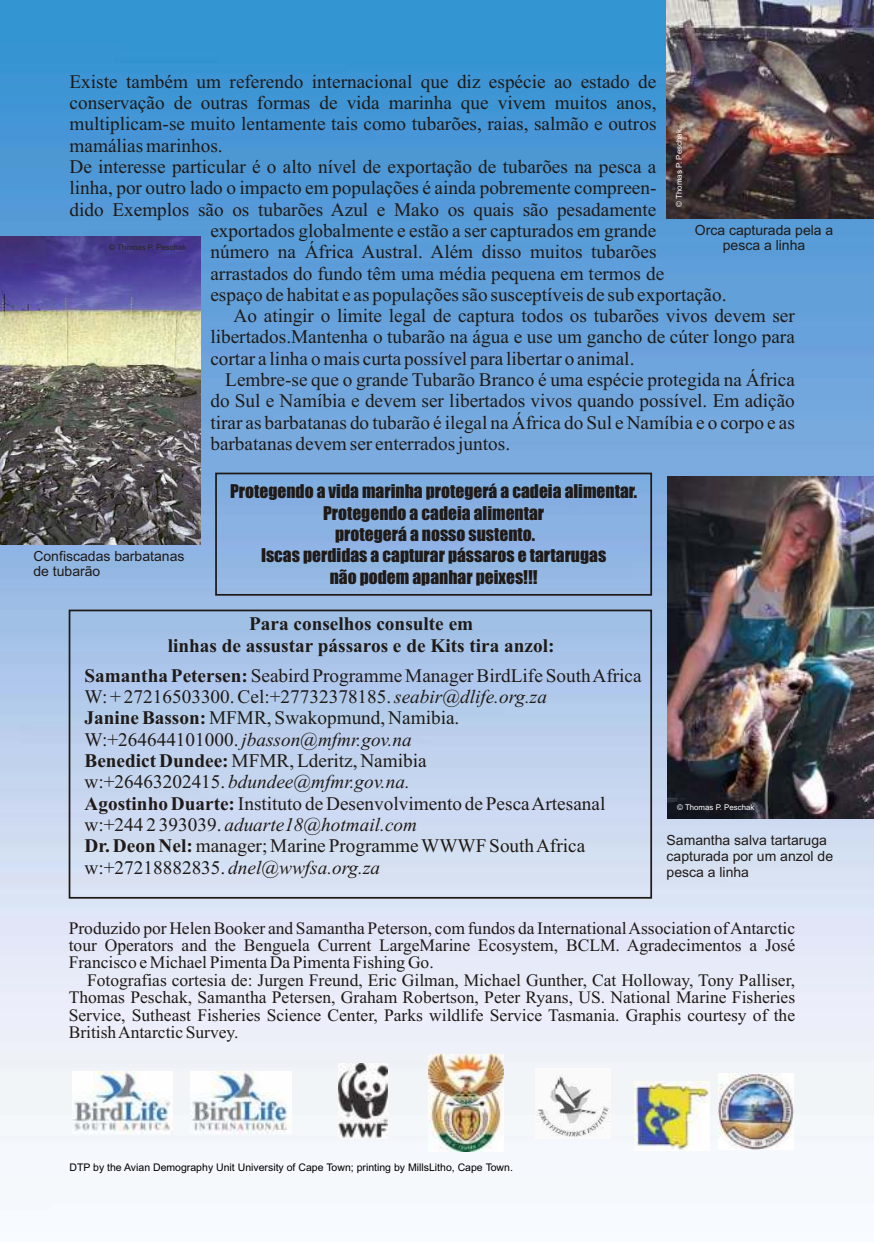
<style>
.page{position:relative;width:874px;height:1242px;background:#fff}
.page>*{position:absolute;margin:0;border:0;box-sizing:border-box;transform-origin:0 0}
.t1{font:19.25px/21.3px "Times New Roman";color:#1f1a17}
.t2{font:700 19.25px/21.3px "Times New Roman";color:#1f1a17;text-align:center}
.t3{font:17.5px/17.5px "Times New Roman";color:#1f1a17;text-align:justify}
.t4{font:17.5px/21.3px "Impact";color:#1f1a17;text-align:center}
.t5{font:14px/15.6px "Arial";color:#1f1a17}
.t6{font:10.5px "Arial";color:#000}
.t7{font:7.88px "Arial";color:#fff}
.t8{font:7.88px "Arial";color:#292626}
.s1{font-weight:700}
.s2{font-style:italic}
</style>
<div class="page">
<img style="left:0;top:0;width:874px;height:1152px">
<img style="left:0;top:237px;width:200px;height:307px">
<img style="left:666px;top:0;width:208px;height:218px">
<img style="left:667px;top:477px;width:207px;height:341px">
<div style="left:215px;top:472px;width:437px;height:124px;border:2px solid #1f1a17"></div>
<div style="left:69px;top:609px;width:583px;height:289px;border:2px solid #1f1a17"></div>
<img style="left:72px;top:1071px;width:100px;height:62px">
<img style="left:190px;top:1071px;width:101px;height:62px">
<img style="left:338px;top:1063px;width:50px;height:75px">
<img style="left:428px;top:1054px;width:76px;height:97px">
<img style="left:536px;top:1068px;width:74px;height:70px">
<img style="left:634px;top:1081px;width:75px;height:69px">
<img style="left:718px;top:1073px;width:75px;height:76px">
<p class="t1" style="left:69px;top:72px;width:588px">Existe também um referendo internacional que diz espécie ao estado de</p>
<p class="t1" style="left:69px;top:94px;width:588px">conservação de outras formas de vida marinha que vivem muitos anos,</p>
<p class="t1" style="left:69px;top:115px;width:588px">multiplicam-se muito lentamente tais como tubarões, raias, salmão e outros</p>
<p class="t1" style="left:69px;top:136px;width:155px">mamálias marinhos.</p>
<p class="t1" style="left:69px;top:158px;width:588px">De interesse particular é o alto nível de exportação de tubarões na pesca a</p>
<p class="t1" style="left:69px;top:179px;width:588px">linha, por outro lado o impacto em populações é ainda pobremente compreen-</p>
<p class="t1" style="left:69px;top:200px;width:588px">dido Exemplos são os tubarões Azul e Mako os quais são pesadamente</p>
<p class="t1" style="left:210px;top:222px;width:447px">exportados globalmente e estão a ser capturados em grande</p>
<p class="t1" style="left:210px;top:243px;width:447px">número na África Austral. Além disso muitos tubarões</p>
<p class="t1" style="left:210px;top:264px;width:455px">arrastados do fundo têm uma média pequena em termos de</p>
<p class="t1" style="left:210px;top:285px;width:517px">espaço de habitat e as populações são susceptíveis de sub exportação.</p>
<p class="t1" style="left:233px;top:307px;width:563px">Ao atingir o limite legal de captura todos os tubarões vivos devem ser</p>
<p class="t1" style="left:210px;top:328px;width:586px">libertados.Mantenha o tubarão na água e use um gancho de cúter longo para</p>
<p class="t1" style="left:210px;top:349px;width:425px">cortar a linha o mais curta possível para libertar o animal.</p>
<p class="t1" style="left:225px;top:371px;width:571px">Lembre-se que o grande Tubarão Branco é uma espécie protegida na África</p>
<p class="t1" style="left:210px;top:392px;width:586px">do Sul e Namíbia e devem ser libertados vivos quando possível. Em adição</p>
<p class="t1" style="left:210px;top:413px;width:586px">tirar as barbatanas do tubarão é ilegal na África do Sul e Namíbia e o corpo e as</p>
<p class="t1" style="left:210px;top:435px;width:301px">barbatanas devem ser enterrados juntos.</p>
<p class="t4" style="left:230px;top:482px;width:408px">Protegendo a vida marinha protegerá a cadeia alimentar.<br>Protegendo a cadeia alimentar<br>protegerá a nosso sustento.<br>Iscas perdidas a capturar pássaros e tartarugas<br>não podem apanhar peixes!!!</p>
<p class="t7" style="left:676px;top:207px;width:79px;rotate:-90deg">© Thomas P. Peschak</p>
<p class="t5" style="left:694px;top:223px;width:140px;text-align:center">Orca capturada pela a pesca a linha</p>
<p class="t8" style="left:109px;top:244px;width:79px">© Thomas P. Peschak</p>
<p class="t5" style="left:33px;top:549px;width:152px">Confiscadas barbatanas de tubarão</p>
<p class="t2" style="left:168px;top:615px;width:388px">Para conselhos consulte em<br>linhas de assustar pássaros e de Kits tira anzol:</p>
<p class="t1" style="left:84px;top:666px;width:558px"><span class="s1">Samantha Petersen:</span> Seabird Programme Manager BirdLife South Africa W: + 27216503300. Cel:+27732378185. <span class="s2">seabir@dlife.org.za<br></span><span class="s1">Janine Basson:</span> MFMR, Swakopmund, Namibia.<br>W:+264644101000. <span class="s2">jbasson@mfmr.gov.na<br></span><span class="s1">Benedict Dundee:</span> MFMR, Lderitz, Namibia<br>w:+26463202415. <span class="s2">bdundee@mfmr.gov.na.<br></span><span class="s1">Agostinho Duarte:</span>Instituto de Desenvolvimento de Pesca Artesanal w:+244 2 393039. <span class="s2">aduarte18@hotmail.com<br></span><span class="s1">Dr. Deon Nel:</span>manager; Marine Programme WWWF South Africa w:+27218882835. <span class="s2">dnel@wwfsa.org.za</span></p>
<p class="t7" style="left:677px;top:804px;width:79px">© Thomas P. Peschak</p>
<p class="t5" style="left:666px;top:834px;width:168px">Samantha salva tartaruga capturada por um anzol de pesca a linha</p>
<p class="t3" style="left:69px;top:920px;width:728px">Produzido por Helen Booker and Samantha Peterson, com fundos da International Association of Antarctic tour Operators and the Benguela Current LargeMarine Ecosystem, BCLM. Agradecimentos a José Francisco e Michael Pimenta Da Pimenta Fishing Go.</p>
<p class="t3" style="left:69px;top:973px;width:728px;text-indent:18px">Fotografias cortesia de: Jurgen Freund, Eric Gilman, Michael Gunther, Cat Holloway, Tony Palliser, Thomas Peschak, Samantha Petersen, Graham Robertson, Peter Ryans, US. National Marine Fisheries Service, Sutheast Fisheries Science Center, Parks wildlife Service Tasmania. Graphis courtesy of the British Antarctic Survey.</p>
<p class="t6" style="left:69px;top:1163px;width:445px">DTP by the Avian Demography Unit University of Cape Town; printing by MillsLitho, Cape Town.</p>
</div>
